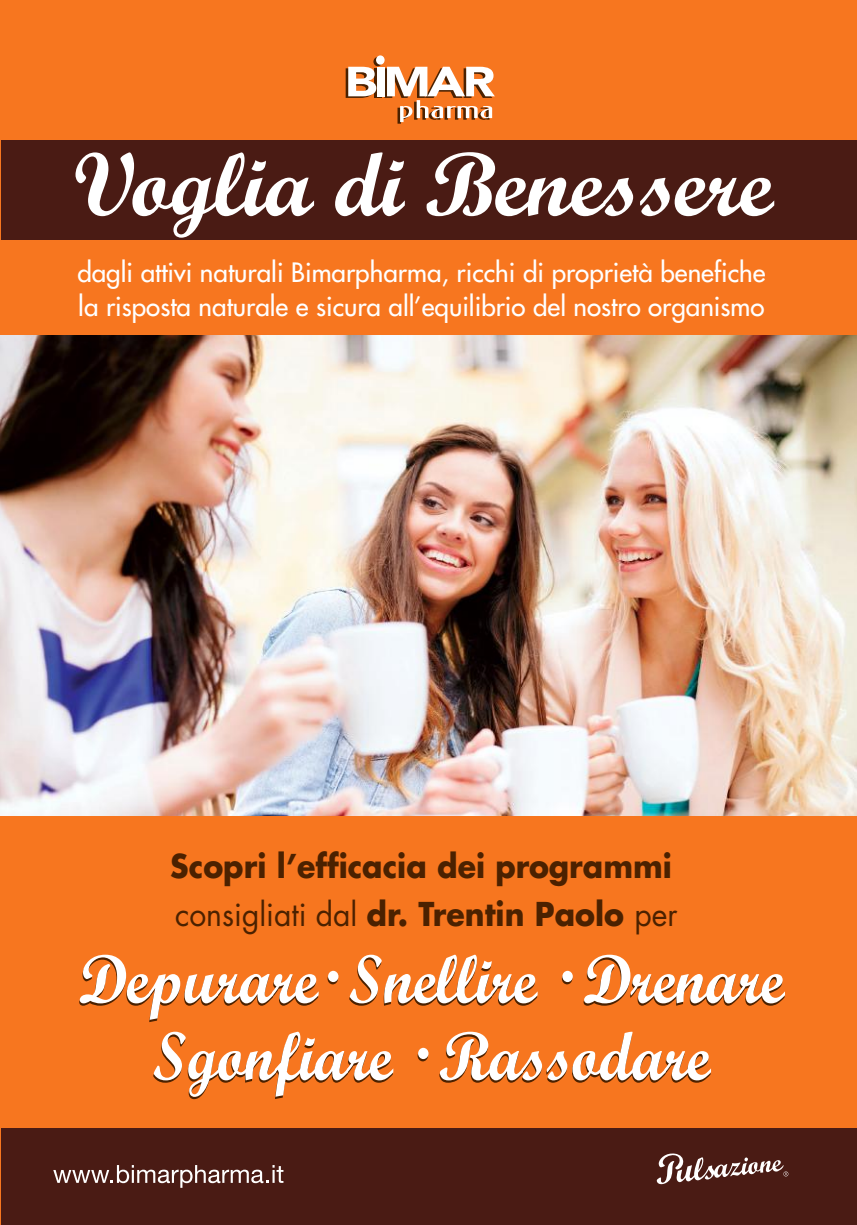
<style>
.page{position:relative;width:857px;height:1225px;background:#fff}
.page>*{position:absolute;margin:0;border:0;box-sizing:border-box;transform-origin:0 0}
.t1{font:90px "Script MT Bold";letter-spacing:-.01em;color:#fff}
.t2{font:68.8px/77px "Script MT Bold";letter-spacing:-.01em;color:#fff;text-align:center;scale:.92 1}
.t3{font:700 32px/48px "Futura";color:#4b2100;scale:.94 1}
.t4{font:26px/34px "Futura";color:#fff}
.s1{font-weight:400}
.s2{font-family:"Hira Kaku Pro N W3 90 pv RKSJ H"}
</style>
<div class="page">
<div style="left:0;top:0;width:856px;height:1225px;background:#f7761f"></div>
<img style="left:0;top:335px;width:856px;height:481px">
<svg style="left:376px;top:68px;width:6px;height:30px"></svg>
<svg style="left:373px;top:57px;width:9px;height:9px"></svg>
<div style="left:1px;top:141px;width:855px;height:99px;background:#4a1b14"></div>
<svg style="left:345px;top:67px;width:31px;height:31px"></svg>
<div style="left:377px;top:67px;width:7px;height:29px;background:#fff"></div>
<svg style="left:384px;top:67px;width:110px;height:57px"></svg>
<div style="left:376px;top:55px;width:8px;height:10px;background:#fff;border-radius:50%"></div>
<div style="left:1px;top:1128px;width:855px;height:97px;background:#4a1b14"></div>
<svg style="left:53px;top:1165px;width:230px;height:22px"></svg>
<svg style="left:656px;top:1153px;width:132px;height:31px"></svg>
<h1 class="t1" style="left:72px;top:152px;width:701px">Voglia di Benessere</h1>
<p class="t4" style="left:77px;top:257px;width:689px">dagli attivi naturali Bimarpharma, ricchi di proprietà benefiche la risposta naturale e sicura all’equilibrio del nostro organismo</p>
<p class="t3" style="left:170px;top:844px;width:540px">Scopri l’efficacia dei programmi <span class="s1">consigliati dal</span> dr. Trentin Paolo <span class="s1">per</span></p>
<h2 class="t2" style="left:79px;top:948px;width:768px">Depurare<span class="s2">・</span>Snellire <span class="s2">・</span>Drenare<br>Sgonfiare <span class="s2">・</span>Rassodare</h2>
</div>
